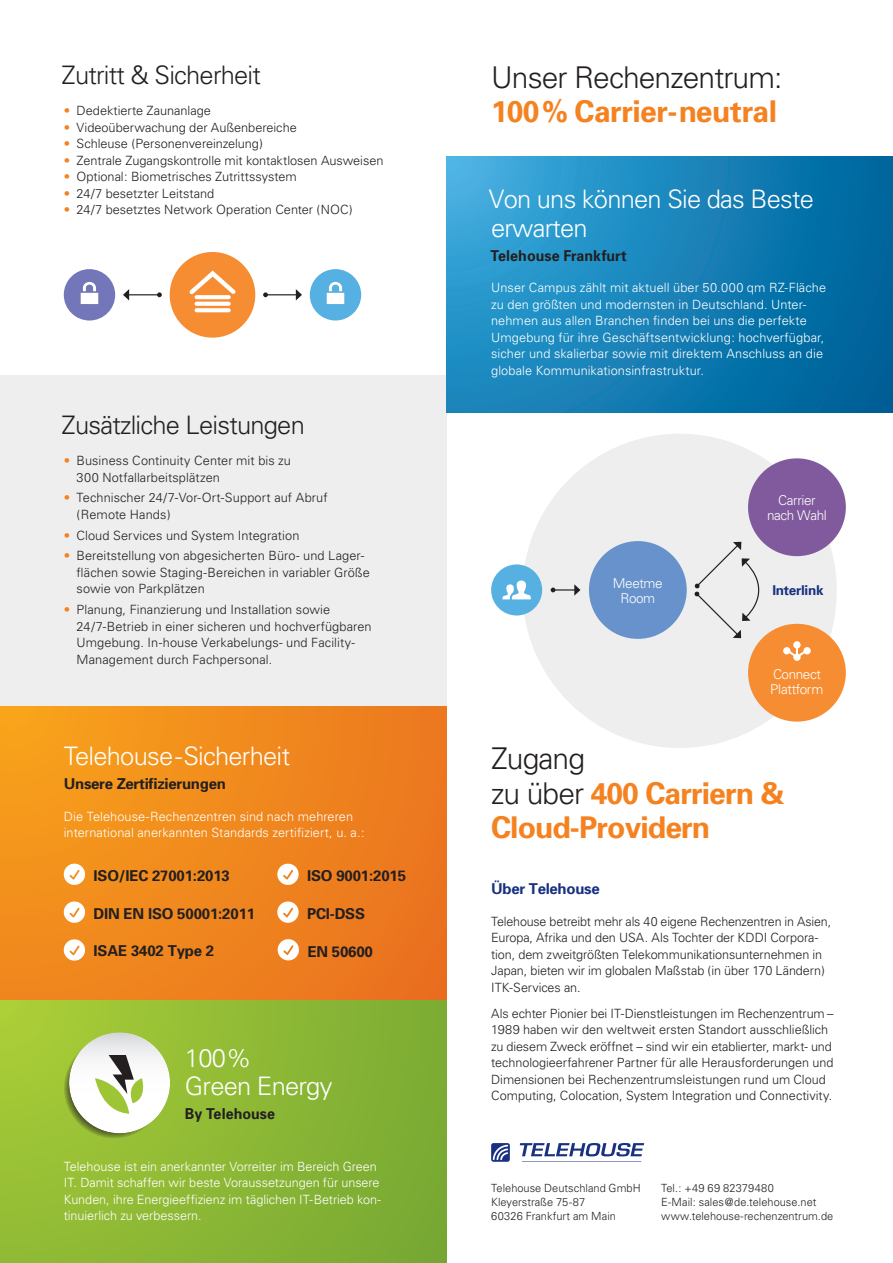
<style>
.page{position:relative;width:893px;height:1263px;background:#fff}
.page>*{position:absolute;margin:0;border:0;box-sizing:border-box;transform-origin:0 0}
.t1{font:700 30px/34.5px "Univers";letter-spacing:-.03em;color:#f58220}
.t2{font:300 30px "Univers";letter-spacing:-.03em;color:#231f20}
.t3{font:300 25.5px/28.5px "Univers";letter-spacing:-.03em;color:#fff}
.t4{font:300 25.5px "Univers";letter-spacing:-.03em;color:#231f20}
.t5{font:700 15px "Univers";letter-spacing:-.01em;color:#231f20}
.t6{font:700 15px "Univers";letter-spacing:-.01em;color:#231f20;scale:.95 1}
.t7{font:700 15px "Univers";letter-spacing:-.02em;color:#183181}
.t8{font:700 15px "Univers LT Std";letter-spacing:-.015em;color:#221e1f}
.t9{font:300 13.5px/15px "Univers";letter-spacing:-.03em;color:#fff;text-align:center}
.t10{font:700 13.5px "Univers";letter-spacing:-.02em;color:#183181}
.t11{font:300 12.75px/16.5px "Univers";color:#231f20}
.t12{font:300 12.75px/16.5px "Univers";letter-spacing:.005em;color:#fff}
.t13{font:300 11.25px/14.2px "Univers";color:#231f20}
.s1{color:#f58220}
.s2{font-weight:300;color:#231f20}
</style>
<div class="page">
<div style="left:0;top:375px;width:446px;height:332px;background:#eeeeef"></div>
<div style="left:0;top:1000px;width:446px;height:263px;background:linear-gradient(to right,#a0c737,#7bab34)"></div>
<svg style="left:446px;top:156px;width:447px;height:257px;background:#1681b7"></svg>
<div style="left:0;top:707px;width:446px;height:293px;background:linear-gradient(to right,#f5991c,#eb751f)"></div>
<svg style="left:64px;top:1037px;width:101px;height:101px"></svg>
<svg style="left:69px;top:1032px;width:101px;height:101px"></svg>
<svg style="left:95px;top:1055px;width:53px;height:59px"></svg>
<svg style="left:491px;top:1143px;width:153px;height:19px"></svg>
<div style="left:522px;top:434px;width:315px;height:314px;background:#eeeeef;border-radius:50%"></div>
<div style="left:748px;top:458px;width:98px;height:98px;background:#805a9c;border-radius:50%"></div>
<div style="left:589px;top:541px;width:98px;height:98px;background:#6892cc;border-radius:50%"></div>
<div style="left:491px;top:564px;width:51px;height:51px;background:#57b0e2;border-radius:50%"></div>
<svg style="left:502px;top:580px;width:29px;height:19px"></svg>
<hr style="left:553px;top:589px;width:22px;height:2px;background:#231f20">
<svg style="left:551px;top:588px;width:4px;height:4px"></svg>
<svg style="left:574px;top:584px;width:6px;height:12px"></svg>
<div style="left:748px;top:624px;width:98px;height:98px;background:#f68d32;border-radius:50%"></div>
<svg style="left:694px;top:542px;width:69px;height:96px"></svg>
<svg style="left:64px;top:864px;width:21px;height:21px"></svg>
<svg style="left:64px;top:939px;width:21px;height:22px"></svg>
<svg style="left:278px;top:939px;width:21px;height:21px"></svg>
<svg style="left:64px;top:901px;width:21px;height:22px"></svg>
<svg style="left:277px;top:864px;width:22px;height:21px"></svg>
<div style="left:170px;top:252px;width:85px;height:86px;background:#f68d32;border-radius:50%"></div>
<svg style="left:189px;top:270px;width:47px;height:24px"></svg>
<svg style="left:195px;top:308px;width:36px;height:4px"></svg>
<svg style="left:195px;top:302px;width:36px;height:4px"></svg>
<svg style="left:195px;top:295px;width:36px;height:4px"></svg>
<hr style="left:128px;top:294px;width:31px;height:1px;background:#231f20">
<svg style="left:157px;top:292px;width:5px;height:5px"></svg>
<svg style="left:123px;top:289px;width:6px;height:11px"></svg>
<div style="left:310px;top:269px;width:51px;height:51px;background:#57b0e2;border-radius:50%"></div>
<svg style="left:327px;top:282px;width:17px;height:22px"></svg>
<hr style="left:266px;top:294px;width:31px;height:1px;background:#231f20">
<svg style="left:263px;top:292px;width:5px;height:5px"></svg>
<svg style="left:296px;top:289px;width:6px;height:11px"></svg>
<div style="left:64px;top:269px;width:51px;height:51px;background:#7376b8;border-radius:50%"></div>
<svg style="left:81px;top:282px;width:17px;height:22px"></svg>
<svg style="left:783px;top:641px;width:28px;height:20px"></svg>
<svg style="left:277px;top:901px;width:22px;height:22px"></svg>
<h2 class="t4" style="left:62px;top:65px;width:201px">Zutritt &amp; Sicherheit</h2>
<h1 class="t2" style="left:491px;top:65px;width:293px">Unser Rechen zentrum:</h1>
<h1 class="t1" style="left:491px;top:94px;width:287px">100 % Carrier- neutral</h1>
<p class="t11" style="left:64px;top:104px;width:149px"><span class="s1">•</span> Dedektierte Zaunanlage</p>
<p class="t11" style="left:64px;top:120px;width:234px"><span class="s1">•</span> Videoüberwachung der Außenbereiche</p>
<p class="t11" style="left:64px;top:137px;width:201px"><span class="s1">•</span> Schleuse (Personen vereinzelung)</p>
<p class="t11" style="left:64px;top:153px;width:321px"><span class="s1">•</span> Zentrale Zugangskontrolle mit kontaktlosen Ausweisen</p>
<p class="t11" style="left:64px;top:170px;width:234px"><span class="s1">•</span> Optional: Biometrisches Zutrittssystem</p>
<p class="t11" style="left:64px;top:186px;width:152px"><span class="s1">•</span> 24/7 besetzter Leitstand</p>
<p class="t11" style="left:64px;top:203px;width:291px"><span class="s1">•</span> 24/7 besetztes Network Operation Center (NOC)</p>
<h2 class="t3" style="left:489px;top:187px;width:327px">Von uns können Sie das Beste erwarten</h2>
<p class="t6" style="left:491px;top:247px;width:145px">Telehouse Frankfurt</p>
<p class="t12" style="left:491px;top:280px;width:337px">Unser Campus zählt mit aktuell über 50.000 qm RZ-Fläche zu den größten und modernsten in Deutschland. Unter&shy;nehmen aus allen Branchen finden bei uns die perfekte Umgebung für ihre Geschäftsentwicklung: hochverfügbar, sicher und skalierbar sowie mit direktem Anschluss an die globale Kommunikationsinfrastruktur.</p>
<h2 class="t4" style="left:62px;top:415px;width:245px">Zusätzliche Leistungen</h2>
<p class="t11" style="left:77px;top:453px;width:216px;text-indent:-13px"><span class="s1">•</span> Business Continuity Center mit bis zu<br>300 Notfallarbeitsplätzen</p>
<p class="t11" style="left:77px;top:491px;width:253px;text-indent:-13px"><span class="s1">•</span> Technischer 24/7-Vor-Ort-Support auf Abruf (Remote Hands)</p>
<p class="t11" style="left:64px;top:528px;width:237px"><span class="s1">•</span> Cloud Services und System Integration</p>
<p class="t11" style="left:77px;top:549px;width:295px;text-indent:-13px"><span class="s1">•</span> Bereitstellung von abgesicherten Büro- und Lager - flächen sowie Staging-Bereichen in variabler Größe sowie von Parkplätzen</p>
<p class="t11" style="left:77px;top:602px;width:297px;text-indent:-13px"><span class="s1">•</span> Planung, Finanzierung und Installation sowie<br>24/7- Betrieb in einer sicheren und hochverfügbaren Umgebung. In-house Verkabelungs- und Facility-Management durch Fachpersonal.</p>
<h2 class="t3" style="left:64px;top:744px;width:228px">Telehouse-Sicherheit</h2>
<p class="t5" style="left:64px;top:776px;width:164px">Unsere Zertifizierungen</p>
<p class="t12" style="left:64px;top:809px;width:302px">Die Telehouse-Rechenzentren sind nach mehreren international anerkannten Standards zertifiziert, u. a.:</p>
<p class="t5" style="left:94px;top:867px;width:138px">ISO/IEC 27001:2013</p>
<p class="t5" style="left:307px;top:867px;width:100px">ISO 9001:2015</p>
<p class="t5" style="left:94px;top:905px;width:163px">DIN EN ISO 50001:2011</p>
<p class="t5" style="left:307px;top:905px;width:60px">PCI-DSS</p>
<p class="t5" style="left:94px;top:943px;width:122px">ISAE 3402 Type 2</p>
<p class="t8" style="left:308px;top:942px;width:67px">EN 50600</p>
<h2 class="t3" style="left:185px;top:1045px;width:149px">100%<br>Green Energy</h2>
<p class="t6" style="left:185px;top:1106px;width:96px">By Telehouse</p>
<p class="t12" style="left:64px;top:1159px;width:319px">Telehouse ist ein anerkannter Vorreiter im Bereich Green IT. Damit schaffen wir beste Voraussetzungen für unsere Kunden, ihre Energieeffizienz im täglichen IT-Betrieb kon&shy;tinuierlich zu verbessern.</p>
<p class="t9" style="left:613px;top:577px;width:51px">Meetme<br>Room</p>
<p class="t9" style="left:767px;top:494px;width:61px">Carrier nach Wahl</p>
<p class="t10" style="left:772px;top:583px;width:53px">Interlink</p>
<p class="t9" style="left:770px;top:668px;width:55px;text-align:left">Connect<br>Plattform</p>
<h1 class="t1" style="left:491px;top:741px;width:294px"><span class="s2">Zugang<br>zu über</span> 400 Carriern &amp;<br>Cloud-Providern</h1>
<p class="t7" style="left:491px;top:881px;width:110px">Über Telehouse</p>
<p class="t11" style="left:491px;top:914px;width:342px">Telehouse betreibt mehr als 40 eigene Rechenzentren in Asien, Europa, Afrika und den USA. Als Tochter der KDDI Corpora&shy;tion, dem zweitgrößten Telekommunikationsunter nehmen in Japan, bieten wir im globalen Maßstab (in über 170 Ländern)<br>ITK-Services an.</p>
<p class="t11" style="left:491px;top:1006px;width:344px">Als echter Pionier bei IT-Dienstleistungen im Rechenzentrum – 1989 haben wir den weltweit ersten Standort ausschließlich zu diesem Zweck eröffnet – sind wir ein etablierter, markt- und technologieerfahrener Partner für alle Herausforderungen und Dimensionen bei Rechenzentrumsleistungen rund um Cloud Computing, Colocation, System Integration und Connectivity.</p>
<p class="t13" style="left:491px;top:1182px;width:151px">Telehouse Deutschland GmbH<br>Kleyerstraße 75-87<br>60326 Frankfurt am Main</p>
<p class="t13" style="left:661px;top:1182px;width:174px">Tel.: +49 69 82379480<br>E-Mail: sales@de.telehouse.net www.telehouse-rechenzentrum.de</p>
</div>
